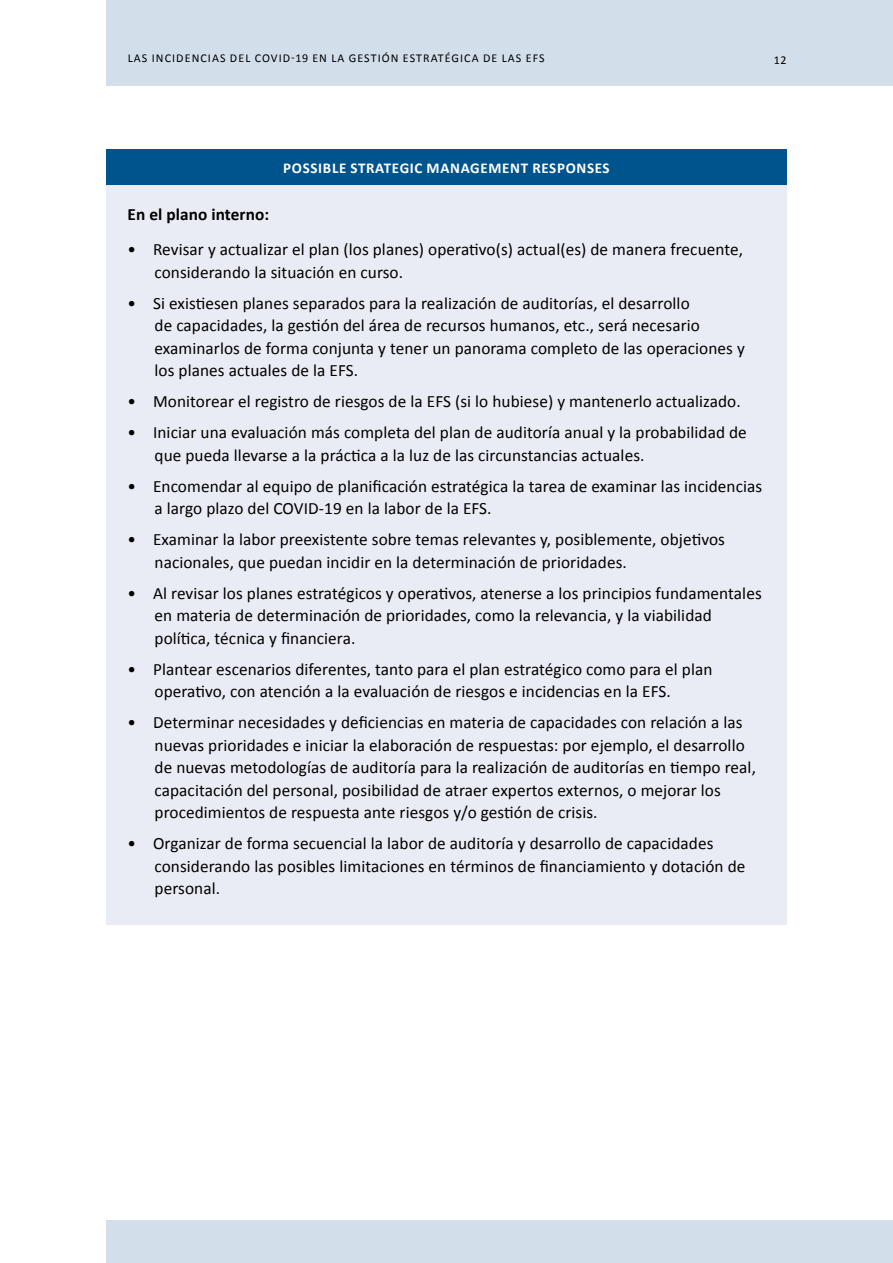
<style>
.page{position:relative;width:893px;height:1263px;background:#fff}
.page>*{position:absolute;margin:0;border:0;box-sizing:border-box;transform-origin:0 0}
.t1{font:17.25px/22.5px "Calibri";letter-spacing:.005em;color:#000}
.t2{font:700 17.25px "Calibri";letter-spacing:.005em;color:#000}
.t3{font:700 15px "Calibri";letter-spacing:.045em;color:#fff}
.t4{font:12px "Calibri";letter-spacing:.09em;color:#000}
</style>
<div class="page">
<div style="left:106px;top:0;width:787px;height:85px;background:#d3deeb"></div>
<div style="left:106px;top:1220px;width:787px;height:43px;background:#d3deeb"></div>
<div style="left:106px;top:149px;width:681px;height:37px;background:#00548e"></div>
<div style="left:106px;top:186px;width:681px;height:739px;background:#e9ecf4"></div>
<p class="t4" style="left:128px;top:51px;width:418px">LAS INCIDENCIAS DEL COVID-19 EN LA GESTIÓN ESTRATÉGICA DE LAS EFS</p>
<p class="t4" style="left:774px;top:52px;width:14px">12</p>
<p class="t3" style="left:283px;top:158px;width:328px">POSSIBLE STRATEGIC MANAGEMENT RESPONSES</p>
<p class="t2" style="left:128px;top:203px;width:143px">En el plano interno:</p>
<p class="t1" style="left:155px;top:238px;width:590px;text-indent:-27px">• Revisar y actualizar el plan (los planes) operativo(s) actual(es) de manera frecuente, considerando la situación en curso.</p>
<p class="t1" style="left:155px;top:292px;width:592px;text-indent:-27px">• Si existiesen planes separados para la realización de auditorías, el desarrollo<br>de capacidades, la gestión del área de recursos humanos, etc., será necesario examinarlos de forma conjunta y tener un panorama completo de las operaciones y los planes actuales de la EFS.</p>
<p class="t1" style="left:128px;top:390px;width:615px">• Monitorear el registro de riesgos de la EFS (si lo hubiese) y mantenerlo actualizado.</p>
<p class="t1" style="left:155px;top:421px;width:594px;text-indent:-27px">• Iniciar una evaluación más completa del plan de auditoría anual y la probabilidad de que pueda llevarse a la práctica a la luz de las circunstancias actuales.</p>
<p class="t1" style="left:155px;top:475px;width:609px;text-indent:-27px">• Encomendar al equipo de planificación estratégica la tarea de examinar las incidencias a largo plazo del COVID-19 en la labor de la EFS.</p>
<p class="t1" style="left:155px;top:528px;width:572px;text-indent:-27px">• Examinar la labor preexistente sobre temas relevantes y, posiblemente, objetivos nacionales, que puedan incidir en la determinación de prioridades.</p>
<p class="t1" style="left:155px;top:582px;width:609px;text-indent:-27px">• Al revisar los planes estratégicos y operativos, atenerse a los principios fundamentales en materia de determinación de prioridades, como la relevancia, y la viabilidad política, técnica y financiera.</p>
<p class="t1" style="left:155px;top:658px;width:559px;text-indent:-27px">• Plantear escenarios diferentes, tanto para el plan estratégico como para el plan operativo, con atención a la evaluación de riesgos e incidencias en la EFS.</p>
<p class="t1" style="left:155px;top:711px;width:603px;text-indent:-27px">• Determinar necesidades y deficiencias en materia de capacidades con relación a las nuevas prioridades e iniciar la elaboración de respuestas: por ejemplo, el desarrollo de nuevas metodologías de auditoría para la realización de auditorías en tiempo real, capacitación del personal, posibilidad de atraer expertos externos, o mejorar los procedimientos de respuesta ante riesgos y/o gestión de crisis.</p>
<p class="t1" style="left:155px;top:832px;width:592px;text-indent:-27px">• Organizar de forma secuencial la labor de auditoría y desarrollo de capacidades considerando las posibles limitaciones en términos de financiamiento y dotación de personal.</p>
</div>
